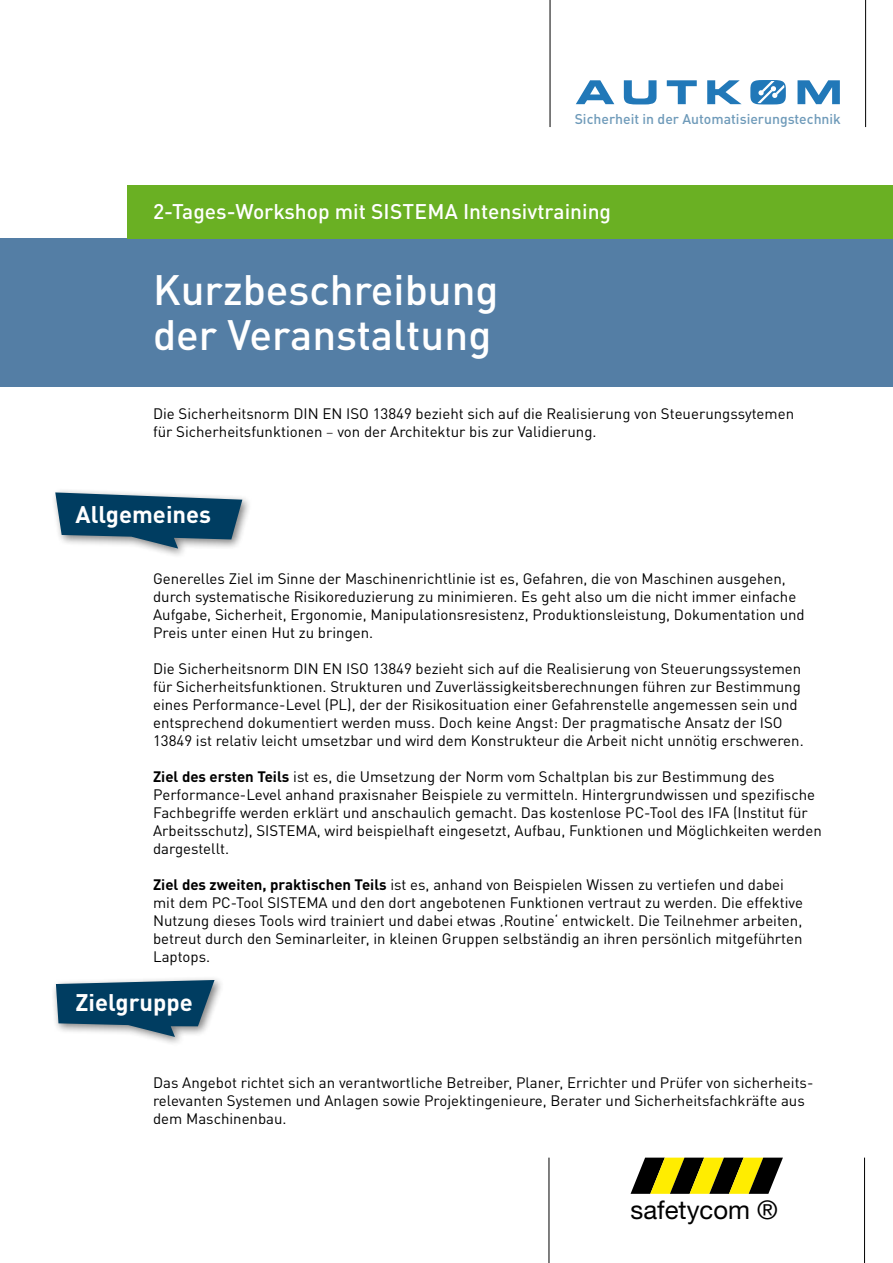
<style>
.page{position:relative;width:893px;height:1263px;background:#fff}
.page>*{position:absolute;margin:0;border:0;box-sizing:border-box;transform-origin:0 0}
.t1{font:500 42px/45px "DIN Pro";color:#fff}
.t2{font:25.65px "Helvetica Neue LT Pro";color:#000}
.t3{font:700 23.85px "DIN Pro";color:#fff}
.t4{font:500 21px "DIN Pro";color:#fff}
.t5{font:15px/18px "DIN Pro";color:#000}
.t6{font:500 14.1px "DIN Pro";color:#6e9ab9}
.s1{font-weight:300;font-size:14.25px}
.s2{font-weight:700}
</style>
<div class="page">
<div style="left:51px;top:975px;width:174px;height:73px;background:#000;opacity:.5"></div>
<svg style="left:56px;top:980px;width:159px;height:57px;background:#3a6781"></svg>
<div style="left:51px;top:488px;width:202px;height:71px;background:#000;opacity:.5"></div>
<svg style="left:55px;top:492px;width:187px;height:57px;background:#406b85"></svg>
<div style="left:0;top:238px;width:893px;height:149px;background:#547ea5"></div>
<div style="left:128px;top:185px;width:765px;height:53px;background:#6ab023"></div>
<svg style="left:797px;top:80px;width:43px;height:24px"></svg>
<svg style="left:707px;top:80px;width:35px;height:24px"></svg>
<svg style="left:667px;top:80px;width:30px;height:24px"></svg>
<svg style="left:624px;top:80px;width:32px;height:24px"></svg>
<svg style="left:576px;top:80px;width:38px;height:24px"></svg>
<svg style="left:750px;top:80px;width:36px;height:24px"></svg>
<hr style="left:865px;top:0;width:1px;height:127px;background:#000">
<hr style="left:550px;top:0;width:1px;height:127px;background:#000">
<hr style="left:864px;top:1157px;width:1px;height:106px;background:#000">
<hr style="left:549px;top:1157px;width:1px;height:106px;background:#000">
<svg style="left:631px;top:1157px;width:152px;height:37px;background:#7e771e"></svg>
<p class="t6" style="left:575px;top:107px;width:268px">Sicherheit in der Automatisierungstechnik</p>
<h3 class="t4" style="left:153px;top:195px;width:244px">2-Tages-Workshop mit Sistema</h3>
<h3 class="t4" style="left:463px;top:195px;width:150px">Intensivtraining</h3>
<h1 class="t1" style="left:153px;top:262px;width:347px">Kurzbeschreibung der Veranstaltung</h1>
<p class="t5" style="left:153px;top:403px;width:642px">Die Sicherheitsnorm DIN EN ISO 13849 bezieht sich auf die Realisierung von Steuerungssytemen für Sicherheitsfunktionen <span class="s1">–</span> von der Architektur bis zur Validierung.</p>
<h3 class="t3" style="left:76px;top:494px;width:137px">Allgemeines</h3>
<p class="t5" style="left:153px;top:568px;width:653px">Generelles Ziel im Sinne der Maschinenrichtlinie ist es, Gefahren, die von Maschinen ausgehen, durch systematische Risikoreduzierung zu minimieren. Es geht also um die nicht immer einfache Aufgabe, Sicherheit, Ergonomie, Manipulationsresistenz, Produktionsleistung, Dokumentation und Preis unter einen Hut zu bringen.</p>
<p class="t5" style="left:153px;top:658px;width:652px">Die Sicherheitsnorm DIN EN ISO 13849 bezieht sich auf die Realisierung von Steuerungssystemen für Sicherheitsfunktionen. Strukturen und Zuverlässigkeitsberechnungen führen zur Bestimmung eines Performance-Level (PL), der der Risikosituation einer Gefahrenstelle angemessen sein und entsprechend dokumentiert werden muss. Doch keine Angst: Der pragmatische Ansatz der ISO 13849 ist relativ leicht umsetzbar und wird dem Konstrukteur die Arbeit nicht unnötig erschweren.</p>
<p class="t5" style="left:153px;top:766px;width:670px"><span class="s2">Ziel des ersten Teils</span> ist es, die Umsetzung der Norm vom Schaltplan bis zur Bestimmung des Performance-Level anhand praxisnaher Beispiele zu vermitteln. Hintergrundwissen und spezifische Fachbegriffe werden erklärt und anschaulich gemacht. Das kostenlose PC-Tool des IFA (Institut für Arbeitsschutz), SISTEMA, wird beispielhaft eingesetzt, Aufbau, Funktionen und Möglichkeiten werden dargestellt.</p>
<p class="t5" style="left:153px;top:874px;width:651px"><span class="s2">Ziel des zweiten, praktischen Teils</span> ist es, anhand von Beispielen Wissen zu vertiefen und dabei mit dem PC-Tool SISTEMA und den dort angebotenen Funktionen vertraut zu werden. Die effektive Nutzung dieses Tools wird trainiert und dabei etwas ‚Routine‘ entwickelt. Die Teilnehmer arbeiten, betreut durch den Seminarleiter, in kleinen Gruppen selbständig an ihren persönlich mitgeführten Laptops.</p>
<h3 class="t3" style="left:76px;top:982px;width:119px">Zielgruppe</h3>
<p class="t5" style="left:153px;top:1072px;width:662px">Das Angebot richtet sich an verantwortliche Betreiber, Planer, Errichter und Prüfer von sicherheits&shy;relevanten Systemen und Anlagen sowie Projektingenieure, Berater und Sicherheitsfachkräfte aus dem Maschinenbau.</p>
<h2 class="t2" style="left:631px;top:1194px;width:149px">safetycom ®</h2>
</div>
